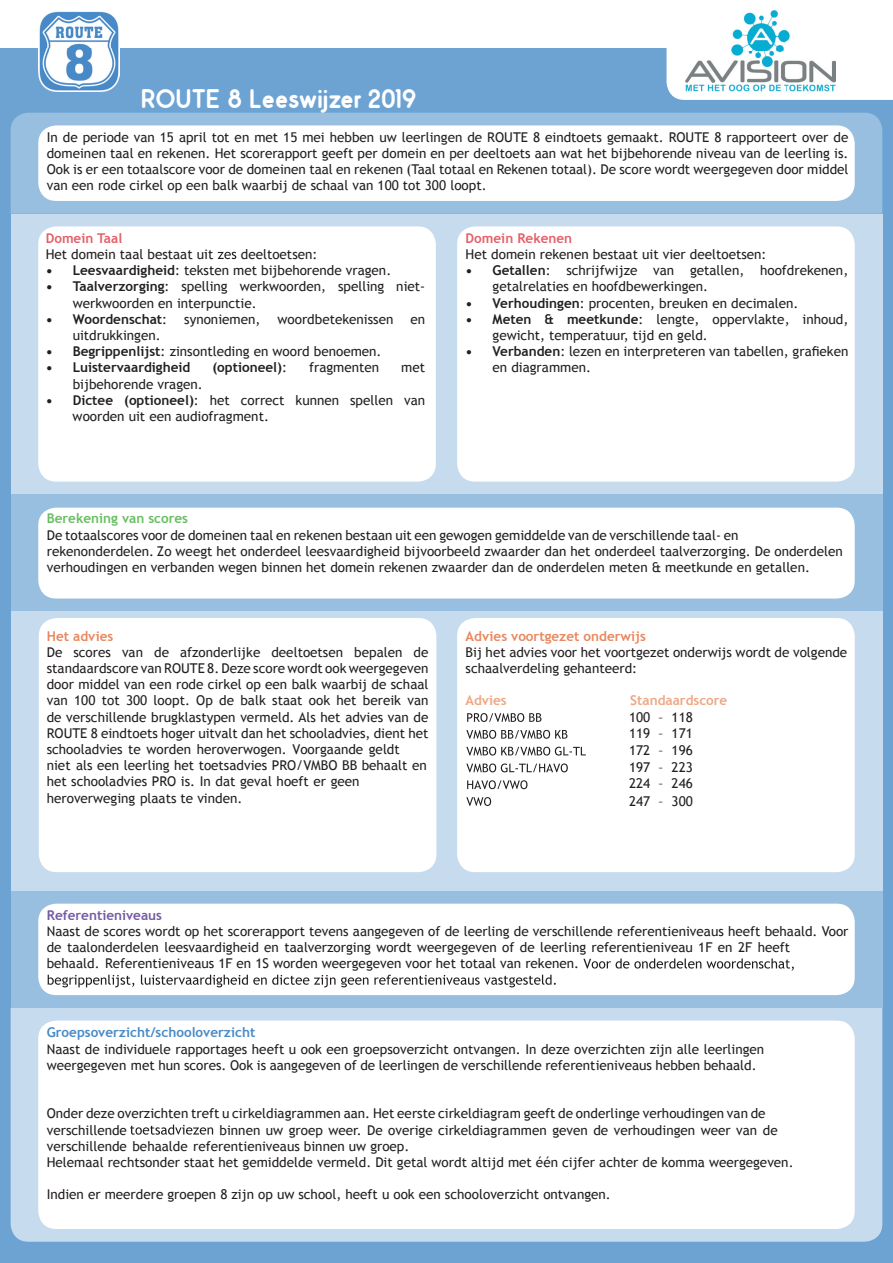
<style>
.page{position:relative;width:893px;height:1263px;background:#fff}
.page>*{position:absolute;margin:0;border:0;box-sizing:border-box;transform-origin:0 0}
.t1{font:700 27px "Odin";color:#fff}
.t2{font:13.5px/16.2px "Trebuchet MS";color:#231f20}
.t3{font:700 13.5px "Trebuchet MS";color:#231f20}
.t4{font:700 13.5px "Trebuchet MS";color:#e9875e}
.t5{font:700 13.5px "Trebuchet MS";color:#488ac8}
.t6{font:700 13.5px "Trebuchet MS";color:#e45f67}
.t7{font:700 13.5px "Trebuchet MS";color:#eea785}
.t8{font:700 13.5px "Trebuchet MS";color:#68be61}
.t9{font:700 13.5px "Trebuchet MS";color:#745aa5}
.s1{font-weight:700}
.s2{font-weight:400}
</style>
<div class="page">
<div style="left:0;top:49px;width:893px;height:1214px;background:#6da3d3"></div>
<div style="left:11px;top:1008px;width:871px;height:234px;background:#c7dbee"></div>
<div style="left:11px;top:113px;width:871px;height:101px;background:#98bfe0"></div>
<div style="left:666px;top:10px;width:227px;height:90px;background:#fff"></div>
<img style="left:686px;top:11px;width:149px;height:82px">
<div style="left:11px;top:214px;width:871px;height:280px;background:#c7dbee"></div>
<div style="left:11px;top:611px;width:871px;height:280px;background:#c7dbee"></div>
<div style="left:38px;top:125px;width:817px;height:76px;background:#fff;border-radius:18px"></div>
<img style="left:38px;top:11px;width:81px;height:80px">
<div style="left:11px;top:494px;width:871px;height:117px;background:#98bfe0"></div>
<div style="left:11px;top:891px;width:871px;height:117px;background:#98bfe0"></div>
<div style="left:38px;top:508px;width:817px;height:90px;background:#fff;border-radius:18px"></div>
<div style="left:38px;top:904px;width:817px;height:91px;background:#fff;border-radius:18px"></div>
<div style="left:38px;top:1020px;width:817px;height:209px;background:#fff;border-radius:18px"></div>
<div style="left:38px;top:226px;width:398px;height:256px;background:#fff;border-radius:18px"></div>
<svg style="left:218px;top:252px;width:18px;height:7px"></svg>
<div style="left:457px;top:226px;width:398px;height:256px;background:#fff;border-radius:18px"></div>
<svg style="left:583px;top:958px;width:211px;height:13px"></svg>
<svg style="left:48px;top:975px;width:508px;height:12px"></svg>
<svg style="left:130px;top:1124px;width:83px;height:11px"></svg>
<div style="left:39px;top:618px;width:397px;height:254px;background:#fff;border-radius:18px"></div>
<div style="left:457px;top:618px;width:398px;height:254px;background:#fff;border-radius:18px"></div>
<svg style="left:467px;top:713px;width:74px;height:9px"></svg>
<svg style="left:466px;top:730px;width:101px;height:9px"></svg>
<svg style="left:466px;top:747px;width:120px;height:8px"></svg>
<svg style="left:466px;top:763px;width:102px;height:9px"></svg>
<svg style="left:467px;top:780px;width:60px;height:9px"></svg>
<svg style="left:466px;top:797px;width:25px;height:9px"></svg>
<h1 class="t1" style="left:141px;top:83px;width:277px">ROUTE 8 Leeswijzer 2019</h1>
<p class="t2" style="left:47px;top:129px;width:803px;text-align:justify">In de periode van 15 april tot en met 15 mei hebben uw leerlingen de ROUTE 8 eindtoets gemaakt. ROUTE 8 rapporteert over de domeinen taal en rekenen. Het scorerapport geeft per domein en per deeltoets aan wat het bijbehorende niveau van de leerling is.<br>Ook is er een totaalscore voor de domeinen taal en rekenen (Taal totaal en Rekenen totaal). De score wordt weergegeven door middel van een rode cirkel op een balk waarbij de schaal van 100 tot 300 loopt.</p>
<p class="t6" style="left:46px;top:230px;width:78px">Domein Taal</p>
<p class="t2" style="left:46px;top:246px;width:169px">Het domein taal bestaat uit</p>
<p class="t2" style="left:241px;top:246px;width:78px">deeltoetsen:</p>
<p class="t2" style="left:46px;top:262px;width:347px"><span class="s1">• Leesvaardigheid</span>: teksten met bijbehorende vragen.</p>
<p class="t2" style="left:73px;top:279px;width:354px;text-indent:-27px"><span class="s1">• Taalverzorging</span>: spelling werkwoorden, spelling niet&shy;werkwoorden en interpunctie.</p>
<p class="t3" style="left:46px;top:311px;width:123px">• Woordenschat<span class="s2">:</span></p>
<p class="t2" style="left:184px;top:311px;width:78px">synoniemen,</p>
<p class="t2" style="left:277px;top:311px;width:117px">woordbetekenissen</p>
<p class="t2" style="left:410px;top:311px;width:16px">en</p>
<p class="t2" style="left:73px;top:327px;width:89px">uitdrukkingen.</p>
<p class="t2" style="left:46px;top:343px;width:337px"><span class="s1">• Begrippenlijst</span>: zinsontleding en woord benoemen.</p>
<p class="t3" style="left:46px;top:359px;width:146px">• Luistervaardigheid</p>
<p class="t3" style="left:212px;top:359px;width:76px">(optioneel)<span class="s2">:</span></p>
<p class="t2" style="left:309px;top:360px;width:72px">fragmenten</p>
<p class="t2" style="left:401px;top:360px;width:25px">met</p>
<p class="t2" style="left:73px;top:376px;width:132px">bijbehorende vragen.</p>
<p class="t2" style="left:73px;top:392px;width:354px;text-indent:-27px"><span class="s1">• Dictee (optioneel)</span>: het correct kunnen spellen van woorden uit een audiofragment.</p>
<p class="t6" style="left:466px;top:230px;width:108px">Domein Rekenen</p>
<p class="t2" style="left:466px;top:246px;width:302px">Het domein rekenen bestaat uit vier deeltoetsen:</p>
<p class="t2" style="left:493px;top:262px;width:357px;text-indent:-27px"><span class="s1">• Getallen</span>: schrijfwijze van getallen, hoofdrekenen, getalrelaties en hoofdbewerkingen.</p>
<p class="t2" style="left:466px;top:295px;width:334px"><span class="s1">• Verhoudingen</span>: procenten, breuken en decimalen.</p>
<p class="t2" style="left:493px;top:311px;width:357px;text-indent:-27px"><span class="s1">• Meten &amp; meetkunde</span>: lengte, oppervlakte, inhoud, gewicht, temperatuur, tijd en geld.</p>
<p class="t2" style="left:493px;top:343px;width:357px;text-indent:-27px"><span class="s1">• Verbanden</span>: lezen en interpreteren van tabellen, grafieken en diagrammen.</p>
<p class="t8" style="left:47px;top:510px;width:143px">Berekening van scores</p>
<p class="t2" style="left:47px;top:527px;width:798px">De totaalscores voor de domeinen taal en rekenen bestaan uit een gewogen gemiddelde van de verschillende taal- en rekenonderdelen. Zo weegt het onderdeel leesvaardigheid bijvoorbeeld zwaarder dan het onderdeel taalverzorging. De onderdelen verhoudingen en verbanden wegen binnen het domein rekenen zwaarder dan de onderdelen meten &amp; meetkunde en getallen.</p>
<p class="t4" style="left:47px;top:627px;width:68px">Het advies</p>
<p class="t2" style="left:47px;top:644px;width:383px">De scores van de afzonderlijke deeltoetsen bepalen de standaardscore van ROUTE 8. Deze score wordt ook weergegeven door middel van een rode cirkel op een balk waarbij de schaal van 100 tot 300 loopt. Op de balk staat ook het bereik van de verschillende brugklastypen vermeld. Als het advies van de ROUTE 8 eindtoets hoger uitvalt dan het schooladvies, dient het schooladvies te worden heroverwogen. Voorgaande geldt<br>niet als een leerling het toetsadvies PRO/VMBO BB behaalt en het schooladvies PRO is. In dat geval hoeft er geen heroverweging plaats te vinden.</p>
<p class="t4" style="left:466px;top:627px;width:182px">Advies voortgezet onderwijs</p>
<p class="t2" style="left:466px;top:644px;width:383px">Bij het advies voor het voortgezet onderwijs wordt de volgende schaalverdeling gehanteerd:</p>
<p class="t7" style="left:466px;top:692px;width:43px">Advies</p>
<p class="t7" style="left:630px;top:692px;width:99px">Standaardscore</p>
<p class="t2" style="left:629px;top:709px;width:65px">100 – 118<br>119 – 171</p>
<p class="t2" style="left:629px;top:743px;width:65px;text-align:justify">172 – 196<br>197 – 223<br>224 – 246</p>
<p class="t2" style="left:629px;top:793px;width:65px">247 – 300</p>
<p class="t9" style="left:47px;top:906px;width:117px">Referentieniveaus</p>
<p class="t2" style="left:47px;top:923px;width:803px">Naast de scores wordt op het scorerapport tevens aangegeven of de leerling de verschillende referentieniveaus heeft behaald. Voor de taalonderdelen leesvaardigheid en taalverzorging wordt weergegeven of de leerling referentieniveau 1F en 2F heeft<br>behaald. Referentieniveaus 1F en 1S worden weergegeven voor het totaal van rekenen.</p>
<p class="t5" style="left:47px;top:1024px;width:210px">Groepsoverzicht/schooloverzicht</p>
<p class="t2" style="left:47px;top:1041px;width:719px">Naast de individuele rapportages heeft u ook een groepsoverzicht ontvangen. In deze overzichten zijn alle leerlingen weergegeven met hun scores. Ook is aangegeven of de leerlingen de verschillende referentieniveaus hebben behaald.</p>
<p class="t2" style="left:47px;top:1106px;width:720px">Onder deze overzichten treft u cirkeldiagrammen aan. Het eerste cirkeldiagram geeft de onderlinge verhoudingen van de verschillende</p>
<p class="t2" style="left:47px;top:1122px;width:748px;text-indent:173px">binnen uw groep weer. De overige cirkeldiagrammen geven de verhoudingen weer van de verschillende behaalde referentieniveaus binnen uw groep.<br>Helemaal rechtsonder staat het gemiddelde vermeld. Dit getal wordt altijd met één cijfer achter de komma weergegeven.</p>
<p class="t2" style="left:47px;top:1187px;width:566px">Indien er meerdere groepen 8 zijn op uw school, heeft u ook een schooloverzicht ontvangen.</p>
</div>
